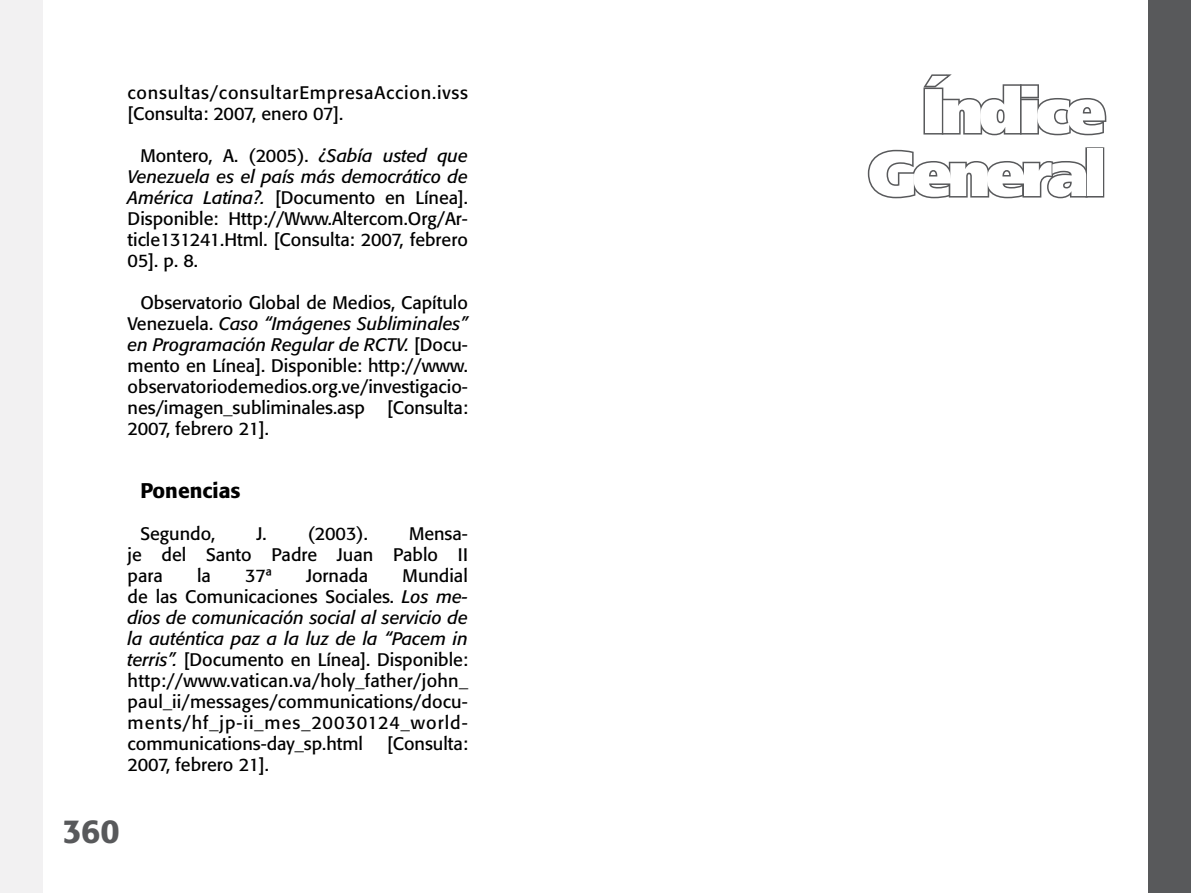
<style>
.page{position:relative;width:1191px;height:893px;background:#fff}
.page>*{position:absolute;margin:0;border:0;box-sizing:border-box;transform-origin:0 0}
.t1{font:900 63px/63px "Frutiger";letter-spacing:-.075em;color:#fff;text-align:right}
.t2{font:500 33px "Formata";color:#58595b}
.t3{font:500 21px "Formata";color:#000}
.t4{font:18px/21px "Formata";color:#000;text-align:justify}
.t5{font:18px/21px "Formata";letter-spacing:.045em;color:#000}
.s1{font-style:italic}
</style>
<div class="page">
<div style="left:0;top:0;width:43px;height:893px;background:#f2f1f2"></div>
<div style="left:1148px;top:0;width:43px;height:893px;background:#58595b"></div>
<svg style="left:923px;top:74px;width:184px;height:62px"></svg>
<svg style="left:867px;top:149px;width:218px;height:50px"></svg>
<div style="left:1085px;top:147px;width:19px;height:51px;border:3px solid #58595b"></div>
<p class="t5" style="left:128px;top:82px;width:342px">consultas/consultarEmpresaAccion.ivss [Consulta: 2007, enero 07].</p>
<p class="t4" style="left:128px;top:145px;width:342px;text-indent:13px">Montero, A. (2005). <span class="s1">¿Sabía usted que Venezuela es el país más democrático de América Latina?.</span> [Documento en Línea].<br>Disponible: Http://Www.Altercom.Org/Ar&shy;ticle131241.Html. [Consulta: 2007, febrero 05]. p. 8.</p>
<p class="t4" style="left:128px;top:292px;width:342px;text-indent:13px">Observatorio Global de Medios, Capítulo Venezuela. <span class="s1">Caso “Imágenes Subliminales” en Programación Regular de RCTV.</span> [Docu&shy;mento en Línea]. Disponible: http://www. observatoriodemedios.org.ve/investigacio&shy;nes/imagen_subliminales.asp [Consulta:<br>2007, febrero 21].</p>
<p class="t3" style="left:140px;top:478px;width:102px">Ponencias</p>
<p class="t4" style="left:140px;top:523px;width:76px">Segundo,</p>
<p class="t4" style="left:256px;top:523px;width:113px">J. (2003).</p>
<p class="t4" style="left:128px;top:523px;width:342px;text-indent:281px">Mensa&shy;je del Santo Padre Juan Pablo II para</p>
<p class="t4" style="left:128px;top:565px;width:342px;text-indent:275px">Mundial de las Comunicaciones Sociales. <span class="s1">Los me&shy;dios de comunicación social al servicio de la auténtica paz a la luz de la “Pacem in terris”.</span> [Documento en Línea]. Disponible: http://www.vatican.va/holy_father/john_ paul_ii/messages/communications/docu&shy;ments/hf_jp-ii_mes_20030124_world&shy;communications-day_sp.html</p>
<p class="t4" style="left:197px;top:565px;width:15px">la</p>
<p class="t4" style="left:245px;top:565px;width:28px">37ª</p>
<p class="t4" style="left:306px;top:565px;width:64px">Jornada</p>
<p class="t4" style="left:387px;top:733px;width:82px">[Consulta:</p>
<p class="t4" style="left:128px;top:754px;width:143px">2007, febrero 21].</p>
<h2 class="t2" style="left:63px;top:811px;width:59px">360</h2>
<h1 class="t1" style="left:868px;top:79px;width:239px">Índice<br>General</h1>
</div>
